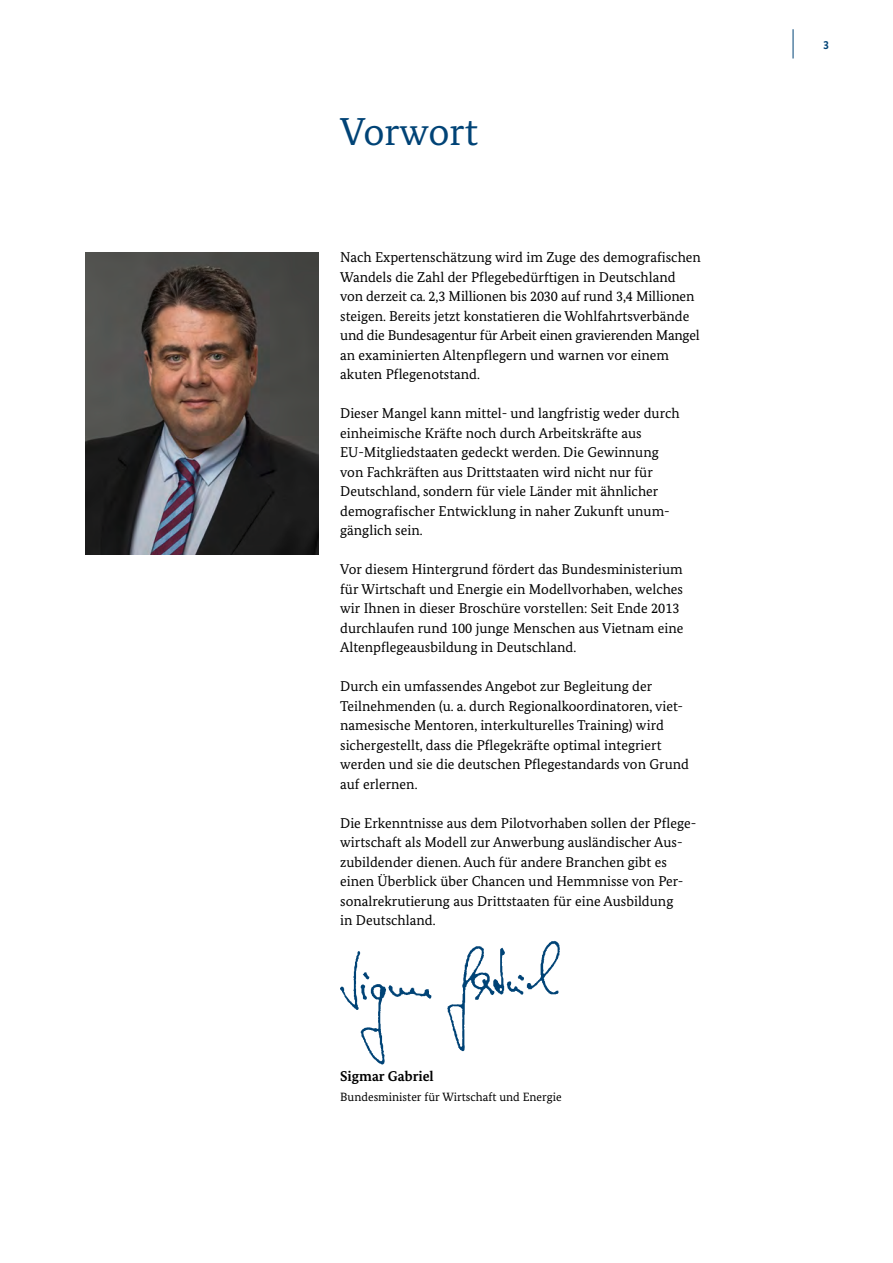
<style>
.page{position:relative;width:893px;height:1263px;background:#fff}
.page>*{position:absolute;margin:0;border:0;box-sizing:border-box;transform-origin:0 0}
.t1{font:39px "Bundes Serif";color:#004376}
.t2{font:14.25px/19.5px "Bundes Serif";color:#000}
.t3{font:700 14.25px "Bundes Serif";color:#000}
.t4{font:12px "Bundes Serif";color:#000}
.t5{font:700 12px "Bundes Sans";color:#004376}
</style>
<div class="page">
<hr style="left:793px;top:29px;width:1px;height:30px;background:#004376">
<img style="left:85px;top:253px;width:234px;height:302px">
<img style="left:340px;top:940px;width:220px;height:125px">
<h2 class="t1" style="left:340px;top:108px;width:139px">Vorwort</h2>
<p class="t2" style="left:340px;top:248px;width:362px">Nach Expertenschätzung wird im Zuge des demografischen Wandels die Zahl der Pflegebedürftigen in Deutschland von derzeit ca. 2,3 Millionen bis 2030 auf rund 3,4 Millionen steigen. Bereits jetzt konstatieren die Wohlfahrtsverbände und die Bundesagentur für Arbeit einen gravierenden Mangel an examinierten Altenpflegern und warnen vor einem akuten Pflegenotstand.</p>
<p class="t2" style="left:340px;top:403px;width:341px">Dieser Mangel kann mittel- und langfristig weder durch einheimische Kräfte noch durch Arbeitskräfte aus EU-Mitgliedstaaten gedeckt werden. Die Gewinnung von Fachkräften aus Drittstaaten wird nicht nur für Deutschland, sondern für viele Länder mit ähnlicher demografischer Entwicklung in naher Zukunft unum&shy;gänglich sein.</p>
<p class="t2" style="left:340px;top:560px;width:345px">Vor diesem Hintergrund fördert das Bundesministerium für Wirtschaft und Energie ein Modellvorhaben, welches wir Ihnen in dieser Broschüre vorstellen: Seit Ende 2013 durchlaufen rund 100 junge Menschen aus Vietnam eine Altenpflegeausbildung in Deutschland.</p>
<p class="t2" style="left:340px;top:676px;width:350px">Durch ein umfassendes Angebot zur Begleitung der Teilnehmenden (u. a. durch Regionalkoordinatoren, viet&shy;namesische Mentoren, interkulturelles Training) wird sichergestellt, dass die Pflegekräfte optimal integriert werden und sie die deutschen Pflegestandards von Grund auf erlernen.</p>
<p class="t2" style="left:340px;top:813px;width:358px">Die Erkenntnisse aus dem Pilotvorhaben sollen der Pflege&shy;wirtschaft als Modell zur Anwerbung ausländischer Aus&shy;zubildender dienen. Auch für andere Branchen gibt es einen Überblick über Chancen und Hemmnisse von Per&shy;sonalrekrutierung aus Drittstaaten für eine Ausbildung<br>in Deutschland.</p>
<p class="t3" style="left:340px;top:1068px;width:95px">Sigmar Gabriel</p>
<p class="t4" style="left:340px;top:1089px;width:223px">Bundesminister für Wirtschaft und Energie</p>
<p class="t5" style="left:823px;top:37px;width:7px">3</p>
</div>
